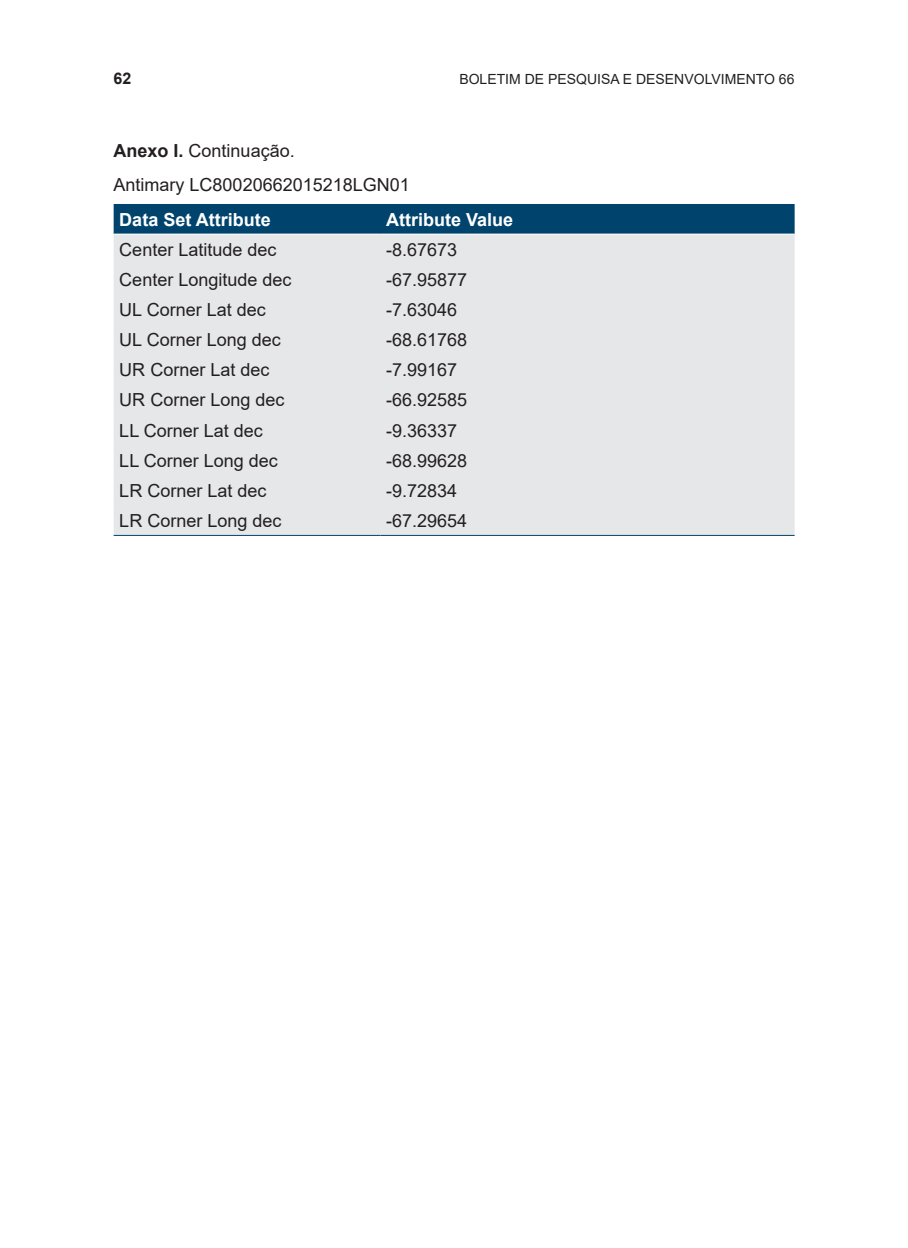
<style>
.page{position:relative;width:908px;height:1248px;background:#fff}
.page>*{position:absolute;margin:0;border:0;box-sizing:border-box;transform-origin:0 0}
.TABELA_MIOLO{font:18px "Arial";color:#231f20}
.TABELA_TITULO{font:18px "Arial";color:#231f20}
.TABELA_CABECA{font:700 18px "Arial";color:#fff}
.t1{font:700 16px "Arial";color:#231f20}
.t2{font:14px "Arial";color:#231f20}
.s1{font-weight:700}
</style>
<div class="page">
<div style="left:114px;top:204px;width:680px;height:29px;background:#00446d"></div>
<div style="left:114px;top:234px;width:680px;height:301px;background:#e6e7e9"></div>
<hr style="left:114px;top:535px;width:266px;height:1px;background:#00446d">
<hr style="left:380px;top:535px;width:414px;height:1px;background:#00446d">
<p class="t1" style="left:113px;top:67px;width:19px">62</p>
<p class="t2" style="left:459px;top:69px;width:336px">BOLETIM DE PESQUISA E DESENVOLVIMENTO 66</p>
<p class="TABELA_TITULO" style="left:113px;top:138px;width:183px"><span class="s1">Anexo I.</span> Continuação.</p>
<p class="TABELA_TITULO" style="left:113px;top:172px;width:298px">Antimary LC80020662015218LGN01</p>
<p class="TABELA_CABECA" style="left:119px;top:206px;width:153px">Data Set Attribute</p>
<p class="TABELA_CABECA" style="left:386px;top:206px;width:129px">Attribute Value</p>
<p class="TABELA_MIOLO" style="left:119px;top:237px;width:159px">Center Latitude dec</p>
<p class="TABELA_MIOLO" style="left:386px;top:237px;width:73px">-8.67673</p>
<p class="TABELA_MIOLO" style="left:119px;top:267px;width:174px">Center Longitude dec</p>
<p class="TABELA_MIOLO" style="left:386px;top:267px;width:83px">-67.95877</p>
<p class="TABELA_MIOLO" style="left:119px;top:297px;width:148px">UL Corner Lat dec</p>
<p class="TABELA_MIOLO" style="left:386px;top:297px;width:73px">-7.63046</p>
<p class="TABELA_MIOLO" style="left:119px;top:327px;width:163px">UL Corner Long dec</p>
<p class="TABELA_MIOLO" style="left:386px;top:327px;width:83px">-68.61768</p>
<p class="TABELA_MIOLO" style="left:119px;top:357px;width:152px">UR Corner Lat dec</p>
<p class="TABELA_MIOLO" style="left:386px;top:357px;width:73px">-7.99167</p>
<p class="TABELA_MIOLO" style="left:119px;top:387px;width:167px">UR Corner Long dec</p>
<p class="TABELA_MIOLO" style="left:386px;top:387px;width:83px">-66.92585</p>
<p class="TABELA_MIOLO" style="left:119px;top:418px;width:145px">LL Corner Lat dec</p>
<p class="TABELA_MIOLO" style="left:386px;top:418px;width:73px">-9.36337</p>
<p class="TABELA_MIOLO" style="left:119px;top:448px;width:160px">LL Corner Long dec</p>
<p class="TABELA_MIOLO" style="left:386px;top:448px;width:83px">-68.99628</p>
<p class="TABELA_MIOLO" style="left:119px;top:478px;width:149px">LR Corner Lat dec</p>
<p class="TABELA_MIOLO" style="left:386px;top:478px;width:73px">-9.72834</p>
<p class="TABELA_MIOLO" style="left:119px;top:508px;width:164px">LR Corner Long dec</p>
<p class="TABELA_MIOLO" style="left:386px;top:508px;width:83px">-67.29654</p>
</div>
